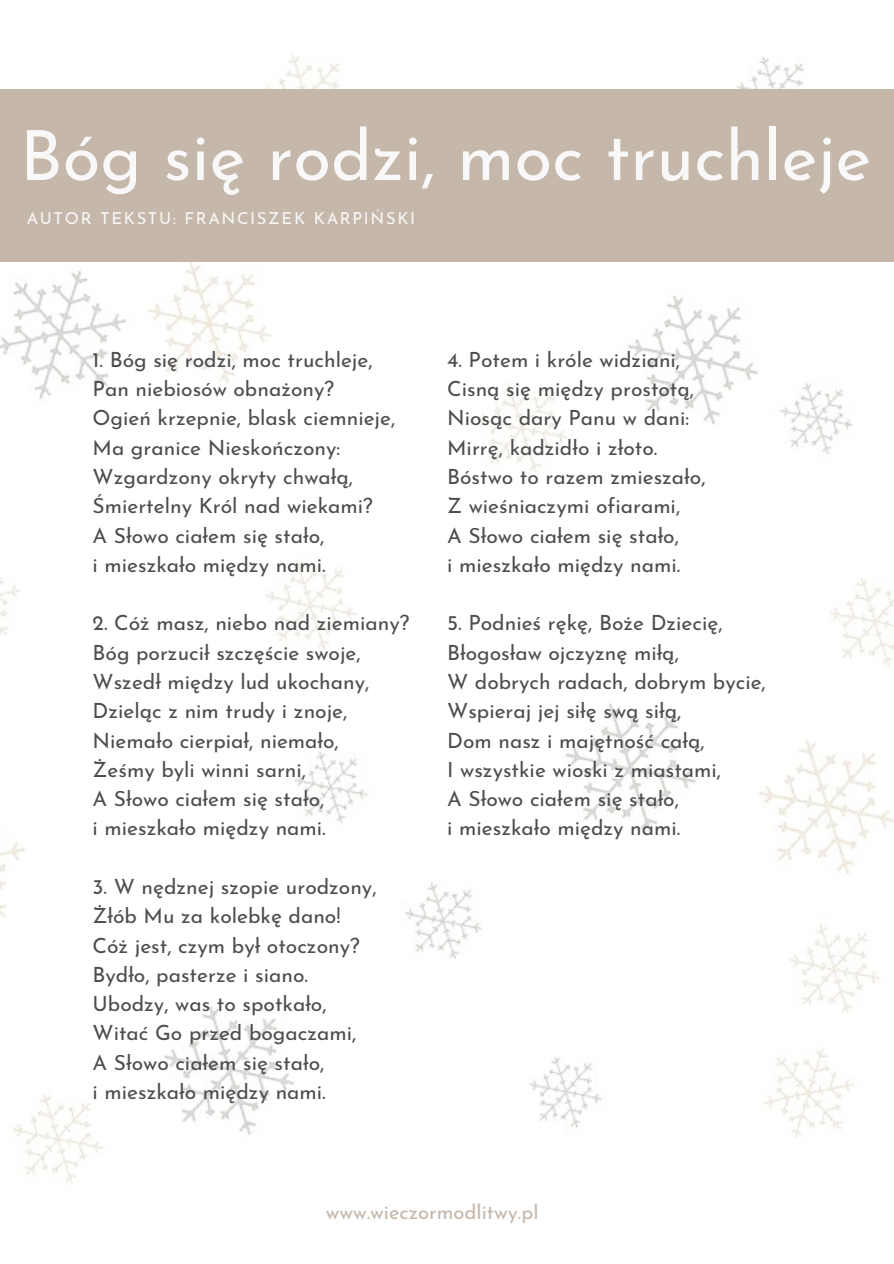
<style>
.page{position:relative;width:894px;height:1264px;background:#fff}
.page>*{position:absolute;margin:0;border:0;box-sizing:border-box;transform-origin:0 0}
.t1{font:69px "Josefin Sans";color:#f8f8f8}
.t2{font:21px/29.2px "Josefin Sans";color:#4d4d50}
.t3{font:20.25px "Josefin Sans";color:#c5b7aa}
.t4{font:16.5px "Josefin Sans";letter-spacing:.1em;color:#f8f8f8}
</style>
<div class="page">
<img style="left:0;top:54px;width:893px;height:1129px">
<div style="left:0;top:89px;width:893px;height:173px;background:#c5b7aa"></div>
<h1 class="t1" style="left:20px;top:128px;width:852px">Bóg się rodzi, moc truchleje</h1>
<p class="t4" style="left:27px;top:211px;width:390px">AUTOR TEKSTU: FRANCISZEK KARPIŃSKI</p>
<p class="t2" style="left:93px;top:347px;width:304px">1. Bóg się rodzi, moc truchleje,<br>Pan niebiosów obnażony?<br>Ogień krzepnie, blask ciemnieje,<br>Ma granice Nieskończony:<br>Wzgardzony okryty chwałą,<br>Śmiertelny Król nad wiekami?<br>A Słowo ciałem się stało,<br>i mieszkało między nami.</p>
<p class="t2" style="left:93px;top:610px;width:318px">2. Cóż masz, niebo nad ziemiany?<br>Bóg porzucił szczęście swoje,<br>Wszedł między lud ukochany,<br>Dzieląc z nim trudy i znoje,<br>Niemało cierpiał, niemało,<br>Żeśmy byli winni sarni,<br>A Słowo ciałem się stało,<br>i mieszkało między nami.</p>
<p class="t2" style="left:93px;top:874px;width:285px">3. W nędznej szopie urodzony,<br>Żłób Mu za kolebkę dano!<br>Cóż jest, czym był otoczony?<br>Bydło, pasterze i siano.<br>Ubodzy, was to spotkało,<br>Witać Go przed bogaczami,<br>A Słowo ciałem się stało,<br>i mieszkało między nami.</p>
<p class="t2" style="left:447px;top:347px;width:260px">4. Potem i króle widziani,<br>Cisną się między prostotą,<br>Niosąc dary Panu w dani:<br>Mirrę, kadzidło i złoto.<br>Bóstwo to razem zmieszało,<br>Z wieśniaczymi ofiarami,<br>A Słowo ciałem się stało,<br>i mieszkało między nami.</p>
<p class="t2" style="left:447px;top:610px;width:320px">5. Podnieś rękę, Boże Dziecię,<br>Błogosław ojczyznę miłą,<br>W dobrych radach, dobrym bycie,<br>Wspieraj jej siłę swą siłą,<br>Dom nasz i majętność całą,<br>I wszystkie wioski z miastami,<br>A Słowo ciałem się stało,<br>i mieszkało między nami.</p>
<p class="t3" style="left:325px;top:1203px;width:214px">www.wieczormodlitwy.pl</p>
</div>
